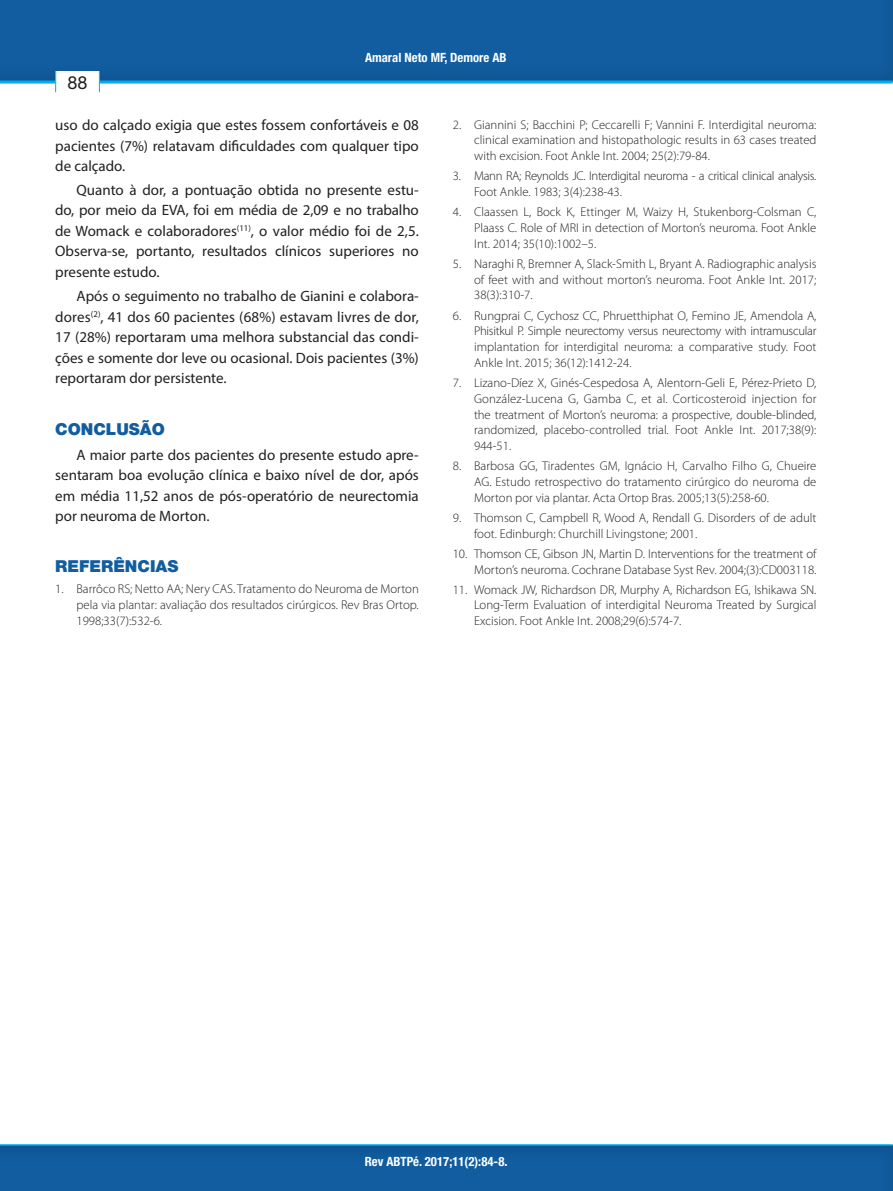
<style>
.page{position:relative;width:893px;height:1191px;background:#fff}
.page>*{position:absolute;margin:0;border:0;box-sizing:border-box;transform-origin:0 0}
.t1{font:18px "Helvetica Neue";color:#231f20}
.t2{font:900 16.5px "Helvetica Neue";color:#115da0}
.t3{font:15px/20.4px "Myriad Pro";color:#231f20;text-align:justify}
.t4{font:300 12.75px/15.8px "Myriad Pro";color:#231f20;text-align:justify}
.t5{font:300 12.75px/15.8px "Myriad Pro";letter-spacing:-.025em;color:#231f20}
.t6{font:700 condensed 12.75px "Helvetica Neue";color:#fff}
</style>
<div class="page">
<div style="left:0;top:0;width:893px;height:84px;background:#115da0"></div>
<hr style="left:0;top:81px;width:893px;height:3px;background:#00aeef">
<div style="left:55px;top:71px;width:45px;height:21px;background:#fff"></div>
<svg style="left:55px;top:71px;width:1px;height:21px"></svg>
<svg style="left:99px;top:71px;width:1px;height:21px"></svg>
<div style="left:0;top:1143px;width:893px;height:48px;background:#115da0"></div>
<hr style="left:0;top:1144px;width:893px;height:1px;background:#00aeef">
<h1 class="t1" style="left:68px;top:72px;width:22px">88</h1>
<p class="t6" style="left:365px;top:50px;width:143px">Amaral Neto MF, Demore AB</p>
<p class="t3" style="left:55px;top:115px;width:365px">uso do calçado exigia que estes fossem confortáveis e 08 pacientes (7%) relatavam dificuldades com qualquer tipo de calçado.</p>
<p class="t3" style="left:55px;top:179px;width:365px;text-indent:21px">Quanto à dor, a pontuação obtida no presente estu&shy;do, por meio da EVA, foi em média de 2,09 e no trabalho de Womack e colaboradores<sup>(11)</sup>, o valor médio foi de 2,5.<br>Observa-se, portanto, resultados clínicos superiores no presente estudo.</p>
<p class="t3" style="left:55px;top:286px;width:365px;text-indent:21px">Após o seguimento no trabalho de Gianini e colabora&shy;dores<sup>(2)</sup>, 41 dos 60 pacientes (68%) estavam livres de dor, 17 (28%) reportaram uma melhora substancial das condi&shy;ções e somente dor leve ou ocasional. Dois pacientes (3%) reportaram dor persistente.</p>
<p class="t2" style="left:55px;top:419px;width:111px">CONCLUSÃO</p>
<p class="t3" style="left:55px;top:444px;width:365px;text-indent:21px">A maior parte dos pacientes do presente estudo apre&shy;sentaram boa evolução clínica e baixo nível de dor, após em média 11,52 anos de pós-operatório de neurectomia por neuroma de Morton.</p>
<p class="t2" style="left:55px;top:556px;width:125px">REFERÊNCIAS</p>
<p class="t4" style="left:77px;top:580px;width:344px;line-height:16.4px;text-indent:-21px">1. Barrôco RS; Netto AA; Nery CAS. Tratamento do Neuroma de Morton pela via plantar: avaliação dos resultados cirúrgicos. Rev Bras Ortop.<br>1998;33(7):532-6.</p>
<p class="t4" style="left:474px;top:117px;width:344px;text-indent:-21px">2. Giannini S; Bacchini P; Ceccarelli F; Vannini F. Interdigital neuroma: clinical examination and histopathologic results in 63 cases treated with excision. Foot Ankle Int. 2004; 25(2):79-84.</p>
<p class="t5" style="left:474px;top:168px;width:344px;text-indent:-21px">3. Mann RA; Reynolds JC. Interdigital neuroma - a critical clinical analysis.<br>Foot Ankle. 1983; 3(4):238-43.</p>
<p class="t4" style="left:474px;top:204px;width:344px;text-indent:-21px">4. Claassen L, Bock K, Ettinger M, Waizy H, Stukenborg-Colsman C, Plaass C. Role of MRI in detection of Morton’s neuroma. Foot Ankle Int. 2014; 35(10):1002–5.</p>
<p class="t4" style="left:474px;top:256px;width:344px;text-indent:-21px">5. Naraghi R, Bremner A, Slack-Smith L, Bryant A. Radiographic analysis of feet with and without morton’s neuroma. Foot Ankle Int. 2017; 38(3):310-7.</p>
<p class="t4" style="left:474px;top:308px;width:344px;text-indent:-21px">6. Rungprai C, Cychosz CC, Phruetthiphat O, Femino JE, Amendola A, Phisitkul P. Simple neurectomy versus neurectomy with intramuscular implantation for interdigital neuroma: a comparative study. Foot Ankle Int. 2015; 36(12):1412-24.</p>
<p class="t4" style="left:474px;top:375px;width:344px;text-indent:-21px">7. Lizano-Díez X, Ginés-Cespedosa A, Alentorn-Geli E, Pérez-Prieto D, González-Lucena G, Gamba C, et al. Corticosteroid injection for the treatment of Morton’s neuroma: a prospective, double-blinded, randomized, placebo-controlled trial. Foot Ankle Int. 2017;38(9):<br>944-51.</p>
<p class="t4" style="left:474px;top:458px;width:344px;text-indent:-21px">8. Barbosa GG, Tiradentes GM, Ignácio H, Carvalho Filho G, Chueire AG. Estudo retrospectivo do tratamento cirúrgico do neuroma de Morton por via plantar. Acta Ortop Bras. 2005;13(5):258-60.</p>
<p class="t4" style="left:474px;top:510px;width:344px;text-indent:-21px">9. Thomson C, Campbell R, Wood A, Rendall G. Disorders of de adult foot. Edinburgh: Churchill Livingstone; 2001.</p>
<p class="t4" style="left:453px;top:546px;width:365px;text-align:right">10. Thomson CE, Gibson JN, Martin D. Interventions for the treatment of<br>Morton’s neuroma. Cochrane Database Syst Rev. 2004;(3):CD003118.</p>
<p class="t4" style="left:474px;top:582px;width:344px;text-indent:-21px">11. Womack JW, Richardson DR, Murphy A, Richardson EG, Ishikawa SN.<br>Long-Term Evaluation of interdigital Neuroma Treated by Surgical Excision. Foot Ankle Int. 2008;29(6):574-7.</p>
<p class="t6" style="left:365px;top:1153px;width:144px">Rev ABTPé. 2017;11(2):84-8.</p>
</div>
